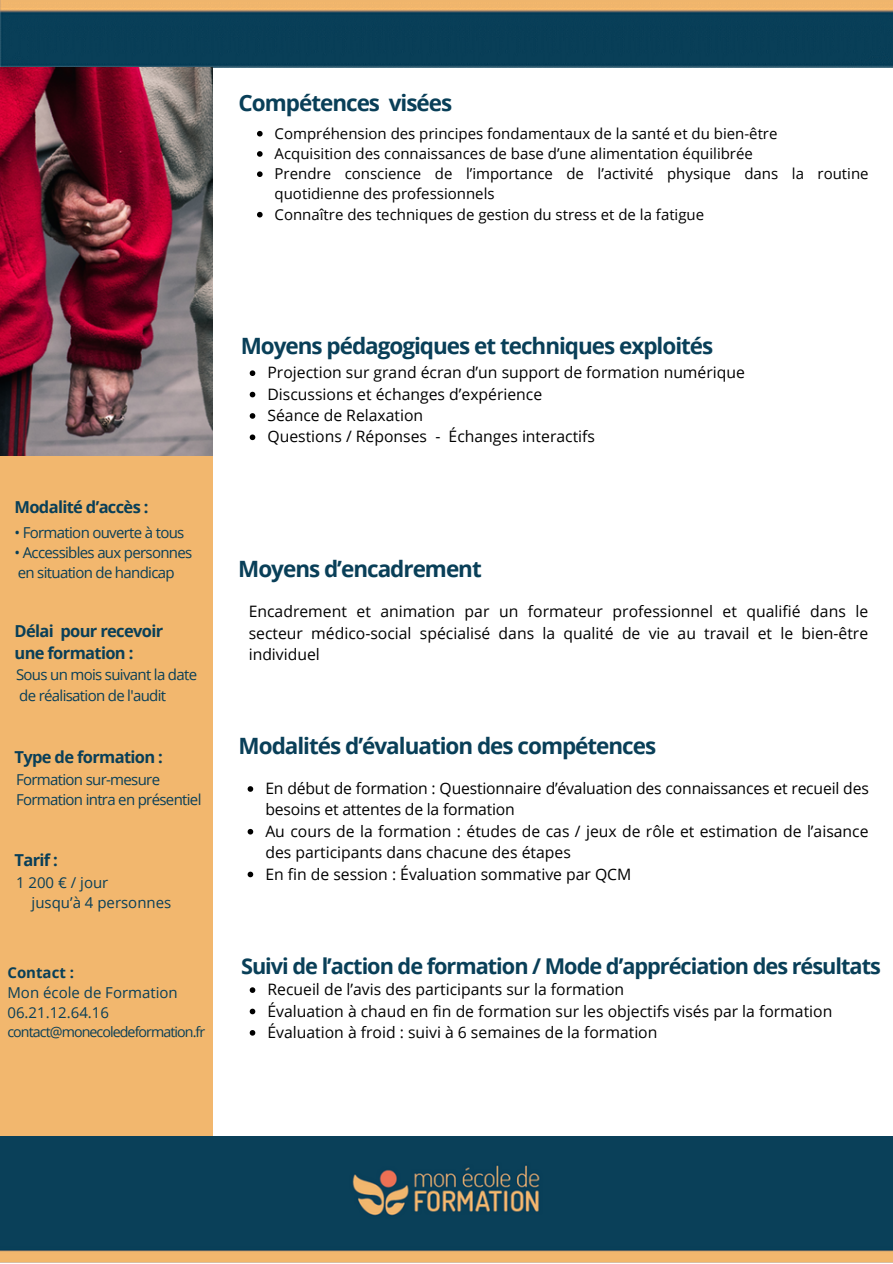
<style>
.page{position:relative;width:893px;height:1264px;background:#fff}
.page>*{position:absolute;margin:0;border:0;box-sizing:border-box;transform-origin:0 0}
.t1{font:700 22.5px "Open Sans";letter-spacing:-.045em;color:#093f58}
.t2{font:700 21.75px "Open Sans";letter-spacing:-.045em;color:#093f58}
.t3{font:700 16.5px "Open Sans";letter-spacing:-.04em;color:#093f58}
.t4{font:15.75px/21.3px "Open Sans";color:#000}
.t5{font:15px/20.2px "Open Sans";color:#000}
.t6{font:15px "Open Sans";letter-spacing:-.045em;color:#093f58}
.t7{font:15px "Open Sans";color:#093f58}
.t8{font:700 15px "Open Sans";color:#093f58}
.t9{font:14.25px "Open Sans";letter-spacing:-.065em;color:#093f58}
</style>
<div class="page">
<img style="left:0;top:0;width:892px;height:67px">
<img style="left:0;top:67px;width:212px;height:1069px">
<img style="left:0;top:1136px;width:892px;height:126px">
<svg style="left:257px;top:131px;width:5px;height:5px"></svg>
<svg style="left:257px;top:151px;width:5px;height:6px"></svg>
<svg style="left:257px;top:171px;width:5px;height:6px"></svg>
<svg style="left:257px;top:212px;width:5px;height:5px"></svg>
<svg style="left:250px;top:370px;width:5px;height:6px"></svg>
<svg style="left:250px;top:392px;width:5px;height:5px"></svg>
<svg style="left:250px;top:413px;width:5px;height:6px"></svg>
<svg style="left:250px;top:434px;width:5px;height:6px"></svg>
<svg style="left:247px;top:786px;width:6px;height:5px"></svg>
<svg style="left:247px;top:829px;width:6px;height:5px"></svg>
<svg style="left:247px;top:871px;width:6px;height:6px"></svg>
<svg style="left:250px;top:987px;width:5px;height:5px"></svg>
<svg style="left:250px;top:1008px;width:5px;height:6px"></svg>
<svg style="left:250px;top:1030px;width:5px;height:5px"></svg>
<p class="t1" style="left:238px;top:87px;width:215px">Compétences visées</p>
<p class="t5" style="left:274px;top:123px;width:504px">Compréhension des principes fondamentaux de la santé et du bien-être</p>
<p class="t5" style="left:274px;top:143px;width:480px">Acquisition des connaissances de base d’une alimentation équilibrée</p>
<p class="t5" style="left:274px;top:163px;width:595px">Prendre conscience de l’importance de l’activité physique dans la routine quotidienne des professionnels</p>
<p class="t5" style="left:274px;top:204px;width:431px">Connaître des techniques de gestion du stress et de la fatigue</p>
<p class="t3" style="left:15px;top:495px;width:135px">Modalité d’accès :</p>
<p class="t6" style="left:15px;top:521px;width:171px">• Formation ouverte à tous</p>
<p class="t6" style="left:15px;top:542px;width:179px">• Accessibles aux personnes</p>
<p class="t6" style="left:18px;top:562px;width:158px">en situation de handicap</p>
<p class="t3" style="left:15px;top:619px;width:150px">Délai pour recevoir</p>
<p class="t3" style="left:15px;top:642px;width:120px">une formation :</p>
<p class="t6" style="left:16px;top:664px;width:182px">Sous un mois suivant la date</p>
<p class="t6" style="left:19px;top:684px;width:148px">de réalisation de l'audit</p>
<p class="t3" style="left:15px;top:745px;width:150px">Type de formation :</p>
<p class="t6" style="left:16px;top:769px;width:146px">Formation sur-mesure</p>
<p class="t6" style="left:16px;top:789px;width:187px">Formation intra en présentiel</p>
<p class="t3" style="left:15px;top:848px;width:45px">Tarif :</p>
<p class="t6" style="left:16px;top:871px;width:94px">1 200 € / jour</p>
<p class="t7" style="left:32px;top:892px;width:141px">jusqu’à 4 personnes</p>
<p class="t8" style="left:7px;top:961px;width:68px">Contact :</p>
<p class="t7" style="left:7px;top:981px;width:172px">Mon école de Formation</p>
<p class="t6" style="left:7px;top:1002px;width:103px">06.21.12.64.16</p>
<p class="t9" style="left:7px;top:1021px;width:199px">contact@monecoledeformation.fr</p>
<p class="t1" style="left:241px;top:330px;width:474px">Moyens pédagogiques et techniques exploités</p>
<p class="t4" style="left:267px;top:361px;width:479px">Projection sur grand écran d’un support de formation numérique</p>
<p class="t4" style="left:267px;top:383px;width:276px">Discussions et échanges d’expérience</p>
<p class="t4" style="left:267px;top:404px;width:157px">Séance de Relaxation</p>
<p class="t4" style="left:267px;top:425px;width:329px">Questions / Réponses - Échanges interactifs</p>
<p class="t1" style="left:238px;top:553px;width:245px">Moyens d’encadrement</p>
<p class="t4" style="left:249px;top:600px;width:621px;text-align:justify">Encadrement et animation par un formateur professionnel et qualifié dans le secteur médico-social spécialisé dans la qualité de vie au travail et le bien-être individuel</p>
<p class="t1" style="left:238px;top:730px;width:419px">Modalités d’évaluation des compétences</p>
<p class="t4" style="left:265px;top:777px;width:605px">En début de formation : Questionnaire d’évaluation des connaissances et recueil des besoins et attentes de la formation</p>
<p class="t4" style="left:265px;top:820px;width:604px">Au cours de la formation : études de cas / jeux de rôle et estimation de l’aisance des participants dans chacune des étapes</p>
<p class="t4" style="left:265px;top:862px;width:367px">En fin de session : Évaluation sommative par QCM</p>
<p class="t2" style="left:241px;top:950px;width:641px">Suivi de l’action de formation / Mode d’appréciation des résultats</p>
<p class="t4" style="left:267px;top:978px;width:358px">Recueil de l’avis des participants sur la formation</p>
<p class="t4" style="left:267px;top:999px;width:566px">Évaluation à chaud en fin de formation sur les objectifs visés par la formation</p>
<p class="t4" style="left:267px;top:1021px;width:391px">Évaluation à froid : suivi à 6 semaines de la formation</p>
</div>
